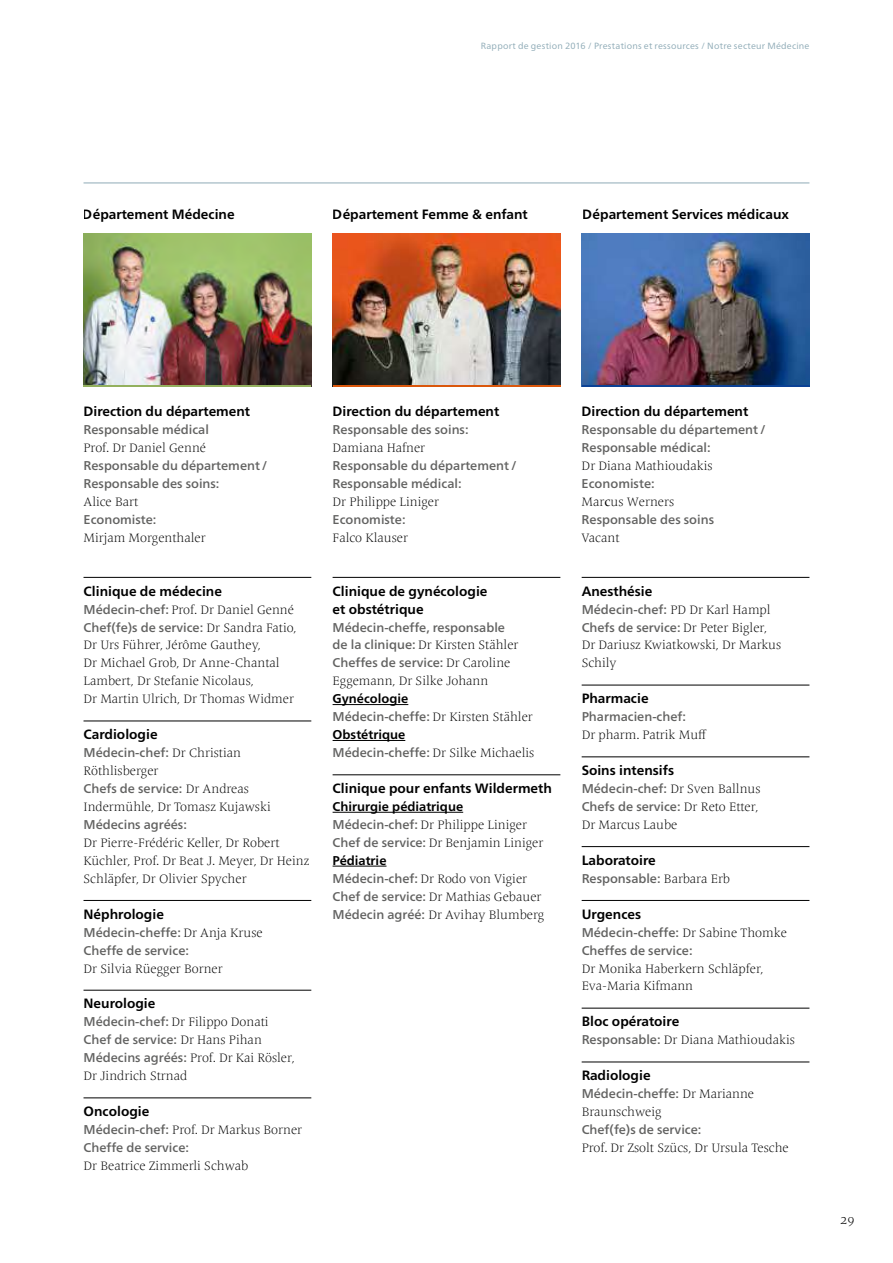
<style>
.page{position:relative;width:893px;height:1263px;background:#fff}
.page>*{position:absolute;margin:0;border:0;box-sizing:border-box;transform-origin:0 0}
.t1{font:700 13.5px/18px "Frutiger Neue W01";color:#000}
.t2{font:13.5px "Frutiger Serif Light 8";color:#000}
.t3{font:12.75px/18px "Frutiger Serif Light 8";color:#000}
.t4{font:500 12.75px/18px "Frutiger Neue W01";color:#626261}
.t5{font:700 12.75px "Frutiger Neue W01";color:#000}
.t6{font:9px "Frutiger Neue W01";letter-spacing:.02em;color:#8eaab6}
.s1{font-family:"Frutiger Neue W01";font-weight:500;color:#626261}
.s2{font-family:"Frutiger Serif Light 8";font-weight:400;color:#000}
.s3{font-family:"Frutiger Serif 2"}
</style>
<div class="page">
<hr style="left:84px;top:577px;width:227px;height:1px;background:#000">
<hr style="left:84px;top:721px;width:227px;height:1px;background:#000">
<hr style="left:84px;top:900px;width:227px;height:1px;background:#000">
<hr style="left:84px;top:990px;width:227px;height:1px;background:#000">
<hr style="left:84px;top:1097px;width:227px;height:1px;background:#000">
<hr style="left:333px;top:577px;width:227px;height:1px;background:#000">
<hr style="left:333px;top:704px;width:75px;height:1px;background:#000">
<hr style="left:333px;top:740px;width:72px;height:1px;background:#000">
<hr style="left:333px;top:774px;width:227px;height:1px;background:#000">
<hr style="left:333px;top:812px;width:130px;height:1px;background:#000">
<hr style="left:333px;top:866px;width:53px;height:1px;background:#000">
<hr style="left:582px;top:577px;width:227px;height:1px;background:#000">
<hr style="left:582px;top:685px;width:227px;height:1px;background:#000">
<hr style="left:582px;top:757px;width:227px;height:1px;background:#000">
<hr style="left:582px;top:846px;width:227px;height:1px;background:#000">
<hr style="left:582px;top:900px;width:227px;height:1px;background:#000">
<hr style="left:582px;top:1008px;width:227px;height:1px;background:#000">
<hr style="left:582px;top:1062px;width:227px;height:1px;background:#000">
<hr style="left:84px;top:183px;width:725px;height:1px;background:#8eaab6">
<img style="left:84px;top:234px;width:227px;height:151px">
<img style="left:333px;top:234px;width:227px;height:151px">
<img style="left:582px;top:234px;width:227px;height:151px">
<hr style="left:84px;top:385px;width:227px;height:2px;background:#93b05e">
<hr style="left:333px;top:385px;width:227px;height:2px;background:#da570c">
<hr style="left:582px;top:385px;width:227px;height:2px;background:#0b4195">
<p class="t6" style="left:481px;top:41px;width:330px">Rapport de gestion 2016 / Prestations et ressources / Notre secteur Médecine</p>
<p class="t1" style="left:83px;top:205px;width:153px">Département Médecine</p>
<p class="t1" style="left:333px;top:205px;width:196px">Département Femme &amp; enfant</p>
<p class="t1" style="left:583px;top:205px;width:208px">Département Services médicaux</p>
<p class="t1" style="left:84px;top:402px;width:168px">Direction du département</p>
<p class="t4" style="left:84px;top:421px;width:127px">Responsable médical</p>
<p class="t3" style="left:84px;top:439px;width:124px">Prof. Dr Daniel Genné</p>
<p class="t4" style="left:84px;top:456px;width:186px">Responsable du département /<br>Responsable des soins:</p>
<p class="t3" style="left:84px;top:493px;width:56px">Alice Bart</p>
<p class="t4" style="left:84px;top:510px;width:75px">Economiste:</p>
<p class="t3" style="left:84px;top:528px;width:124px">Mirjam Morgenthaler</p>
<p class="t1" style="left:84px;top:582px;width:140px">Clinique de médecine</p>
<p class="t3" style="left:84px;top:600px;width:212px"><span class="s1">Médecin-chef:</span> Prof. Dr Daniel Genné</p>
<p class="t4" style="left:84px;top:618px;width:215px">Chef(fe)s de service: <span class="s2">Dr Sandra Fatio,</span></p>
<p class="t3" style="left:84px;top:636px;width:212px">Dr Urs Führer, Jérôme Gauthey,<br>Dr Michael Grob, Dr Anne-Chantal<br>Lambert, Dr Stefanie Nicolaus,<br>Dr Martin Ulrich, Dr Thomas Widmer</p>
<p class="t1" style="left:84px;top:725px;width:76px">Cardiologie</p>
<p class="t4" style="left:84px;top:744px;width:159px">Médecin-chef: <span class="s2">Dr Christian</span></p>
<p class="t3" style="left:84px;top:762px;width:77px">Röthlisberger</p>
<p class="t4" style="left:84px;top:779px;width:167px">Chefs de service: <span class="s2">Dr Andreas</span></p>
<p class="t3" style="left:84px;top:798px;width:189px">Indermühle, Dr Tomasz Kujawski</p>
<p class="t4" style="left:84px;top:815px;width:105px">Médecins agréés:</p>
<p class="t3" style="left:84px;top:834px;width:227px">Dr Pierre-Frédéric Keller, Dr Robert<br>Küchler, Prof. Dr Beat J. Meyer, Dr Heinz<br>Schläpfer, Dr Olivier Spycher</p>
<p class="t1" style="left:84px;top:905px;width:82px">Néphrologie</p>
<p class="t4" style="left:84px;top:923px;width:181px">Médecin-cheffe: <span class="s2">Dr Anja Kruse<br></span>Cheffe de service:</p>
<p class="t3" style="left:84px;top:959px;width:141px">Dr Silvia Rüegger Borner</p>
<p class="t1" style="left:84px;top:994px;width:73px">Neurologie</p>
<p class="t3" style="left:84px;top:1013px;width:187px"><span class="s1">Médecin-chef:</span> Dr Filippo Donati</p>
<p class="t4" style="left:84px;top:1031px;width:180px">Chef de service: <span class="s2">Dr Hans Pihan</span></p>
<p class="t3" style="left:84px;top:1049px;width:213px"><span class="s1">Médecins agréés:</span> Prof. Dr Kai Rösler,<br>Dr Jindrich Strnad</p>
<p class="t1" style="left:84px;top:1102px;width:67px">Oncologie</p>
<p class="t3" style="left:84px;top:1121px;width:220px"><span class="s1">Médecin-chef:</span> Prof. Dr Markus Borner</p>
<p class="t4" style="left:84px;top:1138px;width:107px">Cheffe de service:</p>
<p class="t3" style="left:84px;top:1157px;width:166px">Dr Beatrice Zimmerli Schwab</p>
<p class="t1" style="left:333px;top:402px;width:168px">Direction du département</p>
<p class="t4" style="left:333px;top:421px;width:137px">Responsable des soins:</p>
<p class="t3" style="left:333px;top:439px;width:94px">Damiana Hafner</p>
<p class="t4" style="left:333px;top:457px;width:186px">Responsable du département /<br>Responsable médical:</p>
<p class="t3" style="left:333px;top:493px;width:108px">Dr Philippe Liniger</p>
<p class="t4" style="left:333px;top:510px;width:75px">Economiste:</p>
<p class="t3" style="left:333px;top:528px;width:77px">Falco Klauser</p>
<p class="t1" style="left:333px;top:582px;width:156px">Clinique de gynécologie et obstétrique</p>
<p class="t4" style="left:333px;top:618px;width:174px">Médecin-cheffe, responsable</p>
<p class="t3" style="left:333px;top:636px;width:187px"><span class="s1">de la clinique:</span> Dr Kirsten Stähler</p>
<p class="t4" style="left:333px;top:654px;width:179px">Cheffes de service: <span class="s2">Dr Caroline</span></p>
<p class="t3" style="left:333px;top:672px;width:157px">Eggemann, Dr Silke Johann</p>
<p class="t5" style="left:333px;top:691px;width:77px">Gynécologie</p>
<p class="t3" style="left:333px;top:708px;width:202px"><span class="s1">Médecin-cheffe:</span> Dr Kirsten Stähler</p>
<p class="t5" style="left:333px;top:727px;width:74px">Obstétrique</p>
<p class="t3" style="left:333px;top:744px;width:203px"><span class="s1">Médecin-cheffe:</span> Dr Silke Michaelis</p>
<p class="t1" style="left:333px;top:779px;width:221px">Clinique pour enfants Wildermeth</p>
<p class="t5" style="left:333px;top:799px;width:132px">Chirurgie pédiatrique</p>
<p class="t3" style="left:333px;top:816px;width:212px"><span class="s1">Médecin-chef:</span> Dr Philippe Liniger<br><span class="s1">Chef de service:</span> Dr Benjamin Liniger</p>
<p class="t5" style="left:333px;top:853px;width:55px">Pédiatrie</p>
<p class="t3" style="left:333px;top:869px;width:213px"><span class="s1">Médecin-chef:</span> Dr Rodo von Vigier<br><span class="s1">Chef de service:</span> Dr Mathias Gebauer<br><span class="s1">Médecin agréé:</span> Dr Avihay Blumberg</p>
<p class="t1" style="left:582px;top:402px;width:168px">Direction du département</p>
<p class="t4" style="left:582px;top:421px;width:186px">Responsable du département /<br>Responsable médical:</p>
<p class="t3" style="left:582px;top:457px;width:133px">Dr Diana Mathioudakis</p>
<p class="t4" style="left:582px;top:474px;width:75px">Economiste:</p>
<p class="t3" style="left:582px;top:493px;width:94px">Mar<span class="s3">c</span>us Werners</p>
<p class="t4" style="left:582px;top:510px;width:134px">Responsable des soins</p>
<p class="t3" style="left:582px;top:528px;width:39px">Vacant</p>
<p class="t1" style="left:582px;top:582px;width:72px">Anesthésie</p>
<p class="t4" style="left:582px;top:600px;width:190px">Médecin-chef: <span class="s2">PD Dr Karl Hampl<br></span>Chefs de service: <span class="s2">Dr Peter Bigler,</span></p>
<p class="t3" style="left:582px;top:636px;width:201px">Dr Dariusz Kwiatkowski, Dr Markus<br>Schily</p>
<p class="t1" style="left:582px;top:689px;width:68px">Pharmacie</p>
<p class="t4" style="left:582px;top:708px;width:106px">Pharmacien-chef:</p>
<p class="t3" style="left:582px;top:726px;width:126px">Dr pharm. Patrik Muff</p>
<p class="t1" style="left:582px;top:761px;width:94px">Soins intensifs</p>
<p class="t4" style="left:582px;top:779px;width:180px">Médecin-chef: <span class="s2">Dr Sven Ballnus<br></span>Chefs de service: <span class="s2">Dr Reto Etter,</span></p>
<p class="t3" style="left:582px;top:816px;width:97px">Dr Marcus Laube</p>
<p class="t1" style="left:582px;top:851px;width:76px">Laboratoire</p>
<p class="t4" style="left:582px;top:869px;width:150px">Responsable: <span class="s2">Barbara Erb</span></p>
<p class="t1" style="left:582px;top:905px;width:61px">Urgences</p>
<p class="t4" style="left:582px;top:923px;width:207px">Médecin-cheffe: <span class="s2">Dr Sabine Thomke<br></span>Cheffes de service:</p>
<p class="t3" style="left:582px;top:959px;width:184px">Dr Monika Haberkern Schläpfer,<br>Eva-Maria Kifmann</p>
<p class="t1" style="left:582px;top:1012px;width:99px">Bloc opératoire</p>
<p class="t3" style="left:582px;top:1031px;width:215px"><span class="s1">Responsable:</span> Dr Diana Mathioudakis</p>
<p class="t1" style="left:582px;top:1066px;width:70px">Radiologie</p>
<p class="t4" style="left:582px;top:1085px;width:174px">Médecin-cheffe: <span class="s2">Dr Marianne</span></p>
<p class="t3" style="left:582px;top:1103px;width:81px">Braunschweig</p>
<p class="t4" style="left:582px;top:1120px;width:121px">Chef(fe)s de service:</p>
<p class="t3" style="left:582px;top:1139px;width:209px">Prof. Dr Zsolt Szücs, Dr Ursula Tesche</p>
<p class="t2" style="left:840px;top:1211px;width:16px">29</p>
</div>
